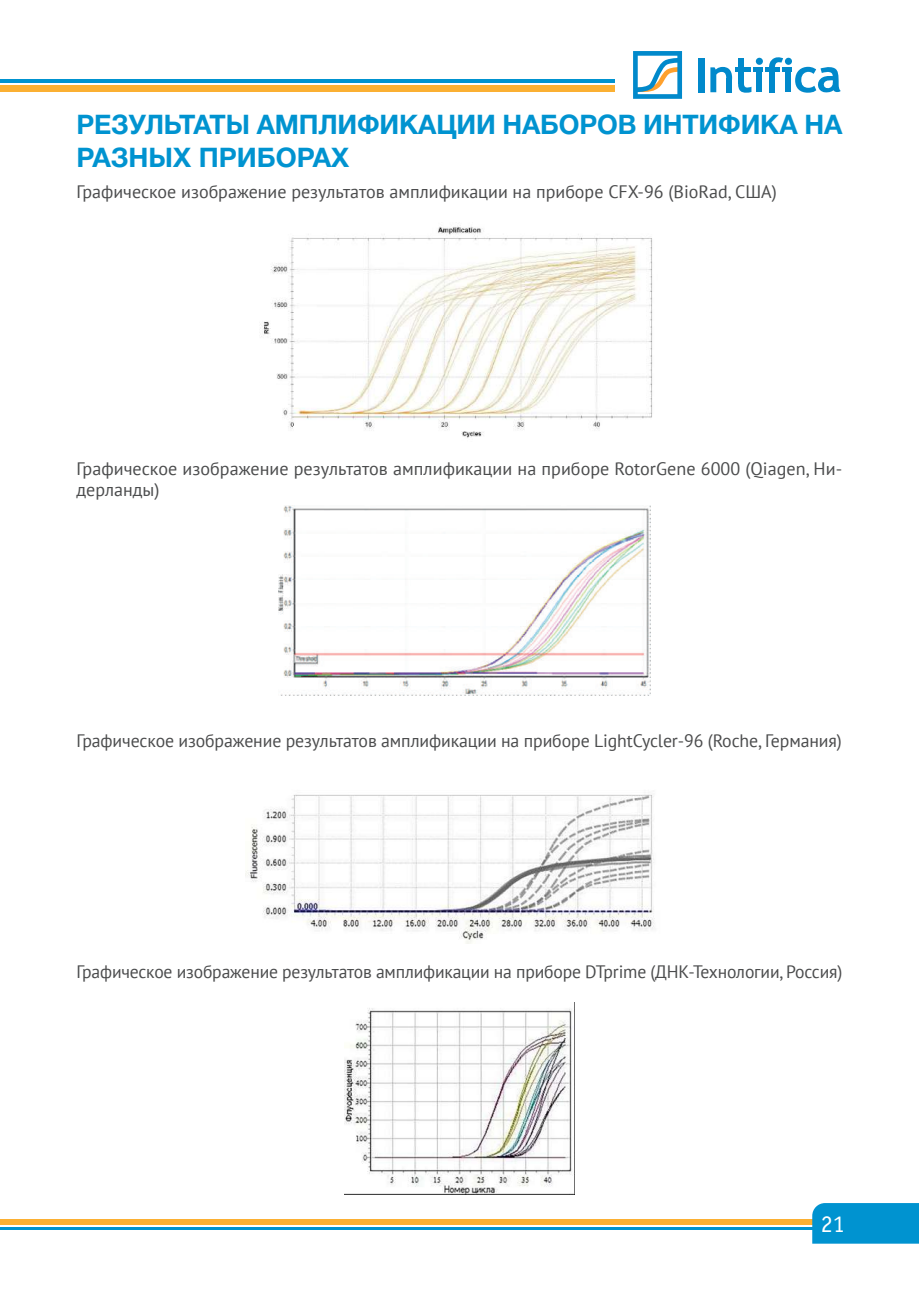
<style>
.page{position:relative;width:919px;height:1289px;background:#fff}
.page>*{position:absolute;margin:0;border:0;box-sizing:border-box;transform-origin:0 0}
.t1{font:700 27px/32.4px "Helvetica Neue Cyr";letter-spacing:-.005em;color:#0093d0}
.t2{font:24px "Officina Serif C";color:#fff}
.t3{font:18px/21px "PT Sans";letter-spacing:-.005em;color:#4b4c4d}
</style>
<div class="page">
<div style="left:13px;top:1218px;width:886px;height:6px;background:#fbb033"></div>
<div style="left:0;top:1218px;width:13px;height:6px;background:#fbb033"></div>
<hr style="left:13px;top:1226px;width:886px;height:3px;background:#0093d0">
<svg style="left:0;top:1227px;width:13px;height:2px"></svg>
<div style="left:812px;top:1203px;width:106px;height:40px;background:#0093d0"></div>
<div style="left:698px;top:58px;width:7px;height:34px;background:#0189cb"></div>
<div style="left:738px;top:58px;width:6px;height:26px;background:#0189cb"></div>
<div style="left:756px;top:69px;width:6px;height:23px;background:#0189cb"></div>
<div style="left:753px;top:67px;width:9px;height:5px;background:#0189cb"></div>
<div style="left:735px;top:67px;width:15px;height:5px;background:#0189cb"></div>
<div style="left:769px;top:67px;width:5px;height:25px;background:#0189cb"></div>
<div style="left:765px;top:67px;width:14px;height:5px;background:#0189cb"></div>
<div style="left:755px;top:58px;width:7px;height:7px;background:#0189cb;border-radius:50%"></div>
<div style="left:785px;top:69px;width:6px;height:23px;background:#0189cb"></div>
<div style="left:782px;top:67px;width:9px;height:5px;background:#0189cb"></div>
<div style="left:784px;top:58px;width:8px;height:7px;background:#0189cb;border-radius:50%"></div>
<svg style="left:710px;top:67px;width:22px;height:25px"></svg>
<svg style="left:769px;top:57px;width:14px;height:12px"></svg>
<svg style="left:738px;top:84px;width:13px;height:9px"></svg>
<svg style="left:795px;top:66px;width:45px;height:27px"></svg>
<svg style="left:633px;top:51px;width:49px;height:48px"></svg>
<div style="left:0;top:85px;width:614px;height:7px;background:#fbb033"></div>
<hr style="left:0;top:79px;width:614px;height:4px;background:#0093d0">
<img style="left:261px;top:226px;width:391px;height:212px">
<img style="left:245px;top:794px;width:410px;height:149px">
<img style="left:344px;top:1008px;width:230px;height:186px">
<img style="left:278px;top:505px;width:373px;height:190px">
<h1 class="t1" style="left:77px;top:109px;width:767px">РЕЗУЛЬТАТЫ АМПЛИФИКАЦИИ НАБОРОВ ИНТИФИКА НА<br>РАЗНЫХ ПРИБОРАХ</h1>
<p class="t3" style="left:77px;top:181px;width:701px">Графическое изображение результатов амплификации на приборе CFX-96 (BioRad, США)</p>
<p class="t3" style="left:77px;top:457px;width:767px">Графическое изображение результатов амплификации на приборе RotorGene 6000 (Qiagen, Ни‑ дерланды)</p>
<p class="t3" style="left:77px;top:730px;width:766px">Графическое изображение результатов амплификации на приборе LightCycler-96 (Roche, Германия)</p>
<p class="t3" style="left:77px;top:960px;width:767px">Графическое изображение результатов амплификации на приборе DTprime (ДНК-Технологии, Россия)</p>
<h2 class="t2" style="left:820px;top:1211px;width:25px">21</h2>
</div>
